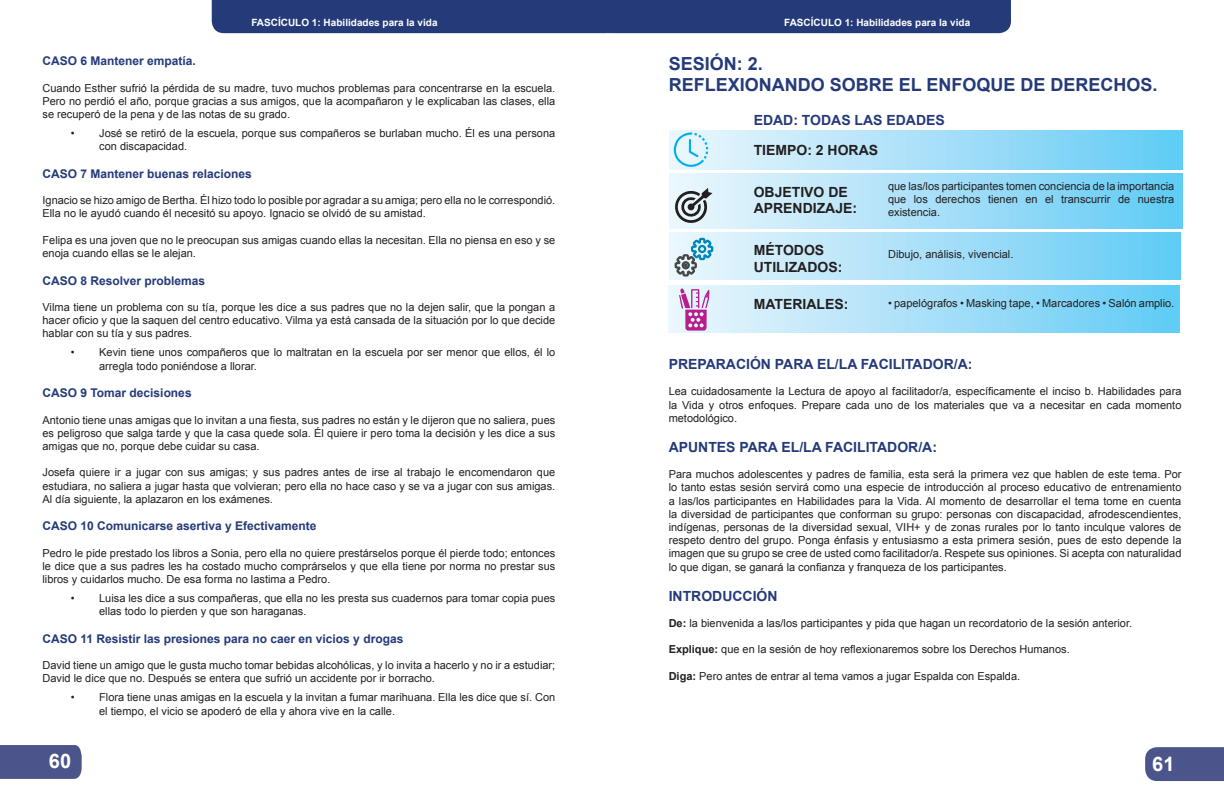
<style>
.page{position:relative;width:1224px;height:792px;background:#fff}
.page>*{position:absolute;margin:0;border:0;box-sizing:border-box;transform-origin:0 0}
.t1{font:700 20px "Arial";color:#fff}
.t2{font:700 18px/21.6px "Arial";color:#243a79}
.t3{font:700 14px "Arial";color:#243a79}
.t4{font:700 14px/16.8px "Arial";color:#231f20}
.t5{font:700 12px "Arial";color:#243a79}
.t6{font:11px/13.2px "Arial";color:#231f20;text-align:justify}
.t7{font:700 10px "Arial";color:#fff}
.s1{font-weight:700}
</style>
<div class="page">
<div style="left:1145px;top:747px;width:79px;height:34px;background:#4c558b"></div>
<div style="left:0;top:745px;width:82px;height:34px;background:#4c558b"></div>
<div style="left:212px;top:0;width:799px;height:33px;background:#243a79"></div>
<div style="left:670px;top:131px;width:512px;height:38px;background:linear-gradient(to right,#eef6fd,#62cbf5)"></div>
<div style="left:670px;top:173px;width:512px;height:55px;background:linear-gradient(to right,#eef6fd,#62cbf5)"></div>
<div style="left:670px;top:232px;width:510px;height:48px;background:linear-gradient(to right,#edf6fc,#62cbf5)"></div>
<div style="left:669px;top:285px;width:510px;height:48px;background:linear-gradient(to right,#eef6fd,#62cbf5)"></div>
<svg style="left:674px;top:132px;width:34px;height:35px"></svg>
<svg style="left:672px;top:188px;width:40px;height:36px"></svg>
<svg style="left:675px;top:238px;width:38px;height:39px"></svg>
<svg style="left:679px;top:289px;width:31px;height:42px"></svg>
<p class="t7" style="left:251px;top:15px;width:188px">FASCÍCULO 1: Habilidades para la vida</p>
<p class="t7" style="left:784px;top:15px;width:188px">FASCÍCULO 1: Habilidades para la vida</p>
<p class="t5" style="left:43px;top:53px;width:155px">CASO 6 Mantener empatía.</p>
<p class="t6" style="left:43px;top:81px;width:514px">Cuando Esther sufrió la pérdida de su madre, tuvo muchos problemas para concentrarse en la escuela.<br>Pero no perdió el año, porque gracias a sus amigos, que la acompañaron y le explicaban las clases, ella se recuperó de la pena y de las notas de su grado.</p>
<p class="t6" style="left:99px;top:127px;width:458px;text-indent:-28px">• José se retiró de la escuela, porque sus compañeros se burlaban mucho. Él es una persona con discapacidad.</p>
<p class="t5" style="left:43px;top:166px;width:211px">CASO 7 Mantener buenas relaciones</p>
<p class="t6" style="left:43px;top:194px;width:514px">Ignacio se hizo amigo de Bertha. Él hizo todo lo posible por agradar a su amiga; pero ella no le correspondió.<br>Ella no le ayudó cuando él necesitó su apoyo. Ignacio se olvidó de su amistad.</p>
<p class="t6" style="left:43px;top:234px;width:514px">Felipa es una joven que no le preocupan sus amigas cuando ellas la necesitan. Ella no piensa en eso y se enoja cuando ellas se le alejan.</p>
<p class="t5" style="left:43px;top:272px;width:164px">CASO 8 Resolver problemas</p>
<p class="t6" style="left:43px;top:301px;width:514px">Vilma tiene un problema con su tía, porque les dice a sus padres que no la dejen salir, que la pongan a hacer oficio y que la saquen del centro educativo. Vilma ya está cansada de la situación por lo que decide hablar con su tía y sus padres.</p>
<p class="t6" style="left:99px;top:346px;width:458px;text-indent:-28px">• Kevin tiene unos compañeros que lo maltratan en la escuela por ser menor que ellos, él lo arregla todo poniéndose a llorar.</p>
<p class="t5" style="left:43px;top:385px;width:151px">CASO 9 Tomar decisiones</p>
<p class="t6" style="left:43px;top:413px;width:514px">Antonio tiene unas amigas que lo invitan a una fiesta, sus padres no están y le dijeron que no saliera, pues es peligroso que salga tarde y que la casa quede sola. Él quiere ir pero toma la decisión y les dice a sus amigas que no, porque debe cuidar su casa.</p>
<p class="t6" style="left:43px;top:466px;width:514px">Josefa quiere ir a jugar con sus amigas; y sus padres antes de irse al trabajo le encomendaron que estudiara, no saliera a jugar hasta que volvieran; pero ella no hace caso y se va a jugar con sus amigas.<br>Al día siguiente, la aplazaron en los exámenes.</p>
<p class="t5" style="left:43px;top:518px;width:276px">CASO 10 Comunicarse asertiva y Efectivamente</p>
<p class="t6" style="left:43px;top:546px;width:514px">Pedro le pide prestado los libros a Sonia, pero ella no quiere prestárselos porque él pierde todo; entonces le dice que a sus padres les ha costado mucho comprárselos y que ella tiene por norma no prestar sus libros y cuidarlos mucho. De esa forma no lastima a Pedro.</p>
<p class="t6" style="left:99px;top:592px;width:458px;text-indent:-28px">• Luisa les dice a sus compañeras, que ella no les presta sus cuadernos para tomar copia pues ellas todo lo pierden y que son haraganas.</p>
<p class="t5" style="left:43px;top:631px;width:362px">CASO 11 Resistir las presiones para no caer en vicios y drogas</p>
<p class="t6" style="left:43px;top:659px;width:514px">David tiene un amigo que le gusta mucho tomar bebidas alcohólicas, y lo invita a hacerlo y no ir a estudiar;<br>David le dice que no. Después se entera que sufrió un accidente por ir borracho.</p>
<p class="t6" style="left:99px;top:691px;width:458px;text-indent:-28px">• Flora tiene unas amigas en la escuela y la invitan a fumar marihuana. Ella les dice que sí. Con el tiempo, el vicio se apoderó de ella y ahora vive en la calle.</p>
<h2 class="t2" style="left:669px;top:53px;width:490px">SESIÓN: 2.<br>REFLEXIONANDO SOBRE EL ENFOQUE DE DERECHOS.</h2>
<p class="t3" style="left:754px;top:111px;width:193px">EDAD: TODAS LAS EDADES</p>
<p class="t4" style="left:754px;top:142px;width:126px">TIEMPO: 2 HORAS</p>
<p class="t4" style="left:754px;top:184px;width:105px">OBJETIVO DE<br>APRENDIZAJE:</p>
<p class="t4" style="left:754px;top:242px;width:90px">MÉTODOS<br>UTILIZADOS:</p>
<p class="t4" style="left:754px;top:296px;width:96px">MATERIALES:</p>
<p class="t6" style="left:888px;top:180px;width:288px">que las/los participantes tomen conciencia de la importancia que los derechos tienen en el transcurrir de nuestra existencia.</p>
<p class="t6" style="left:888px;top:248px;width:127px">Dibujo, análisis, vivencial.</p>
<p class="t6" style="left:888px;top:297px;width:288px">• papelógrafos • Masking tape, • Marcadores • Salón amplio.</p>
<p class="t3" style="left:669px;top:355px;width:305px">PREPARACIÓN PARA EL/LA FACILITADOR/A:</p>
<p class="t6" style="left:669px;top:385px;width:514px">Lea cuidadosamente la Lectura de apoyo al facilitador/a, específicamente el inciso b. Habilidades para la Vida y otros enfoques. Prepare cada uno de los materiales que va a necesitar en cada momento metodológico.</p>
<p class="t3" style="left:669px;top:438px;width:270px">APUNTES PARA EL/LA FACILITADOR/A:</p>
<p class="t6" style="left:669px;top:468px;width:514px">Para muchos adolescentes y padres de familia, esta será la primera vez que hablen de este tema. Por lo tanto estas sesión servirá como una especie de introducción al proceso educativo de entrenamiento a las/los participantes en Habilidades para la Vida. Al momento de desarrollar el tema tome en cuenta la diversidad de participantes que conforman su grupo: personas con discapacidad, afrodescendientes, indígenas, personas de la diversidad sexual, VIH+ y de zonas rurales por lo tanto inculque valores de respeto dentro del grupo. Ponga énfasis y entusiasmo a esta primera sesión, pues de esto depende la imagen que su grupo se cree de usted como facilitador/a. Respete sus opiniones. Si acepta con naturalidad lo que digan, se ganará la confianza y franqueza de los participantes.</p>
<p class="t3" style="left:669px;top:586px;width:110px">INTRODUCCIÓN</p>
<p class="t6" style="left:669px;top:617px;width:465px"><span class="s1">De:</span> la bienvenida a las/los participantes y pida que hagan un recordatorio de la sesión anterior.</p>
<p class="t6" style="left:669px;top:643px;width:403px"><span class="s1">Explique:</span> que en la sesión de hoy reflexionaremos sobre los Derechos Humanos.</p>
<p class="t6" style="left:669px;top:669px;width:353px"><span class="s1">Diga:</span> Pero antes de entrar al tema vamos a jugar Espalda con Espalda.</p>
<h1 class="t1" style="left:49px;top:748px;width:24px">60</h1>
<h1 class="t1" style="left:1152px;top:750px;width:24px">61</h1>
</div>
